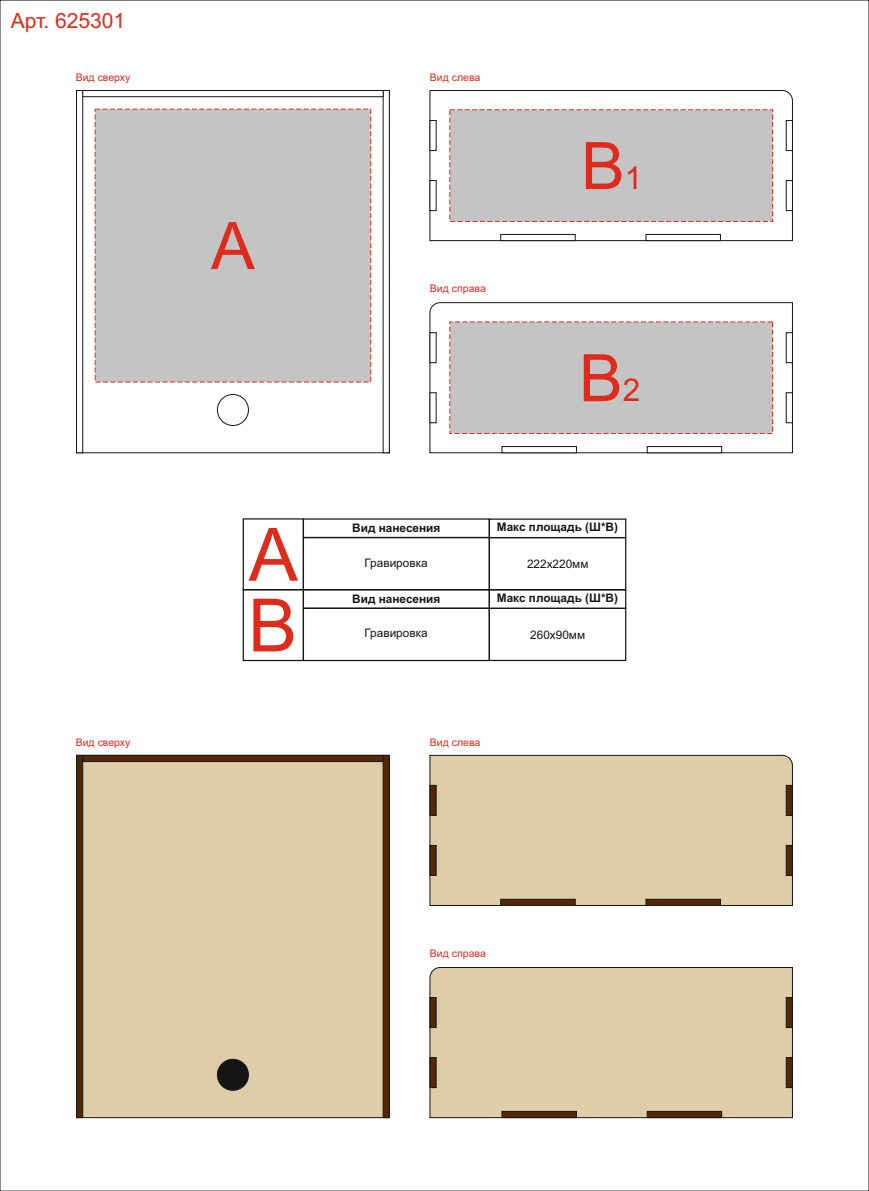
<style>
.page{position:relative;width:869px;height:1191px;background:#fff}
.page>*{position:absolute;margin:0;border:0;box-sizing:border-box;transform-origin:0 0}
.t1{font:73.67px "Arial";color:#dd2b1c}
.t2{font:65.62px "Arial";color:#dd2b1c}
.t3{font:21px "Arial";color:#dd2b1c}
.t4{font:700 11.81px "Arial";color:#151616}
.t5{font:11.81px "Arial";color:#151616}
.t6{font:10.5px "Arial";color:#dd2b1c}
.s1{font-size:31.5px}
</style>
<div class="page">
<div style="left:302px;top:537px;width:187px;height:53px;border:1px solid #151616"></div>
<div style="left:488px;top:518px;width:138px;height:20px;border:1px solid #151616"></div>
<div style="left:488px;top:537px;width:138px;height:53px;border:1px solid #151616"></div>
<div style="left:242px;top:518px;width:62px;height:72px;border:1px solid #151616"></div>
<svg style="left:76px;top:90px;width:313px;height:363px"></svg>
<div style="left:217px;top:394px;width:31px;height:32px;background:#fff;border:1px solid #151616;border-radius:50%"></div>
<div style="left:95px;top:109px;width:276px;height:273px;background:#c4c4c5"></div>
<svg style="left:429px;top:90px;width:363px;height:151px"></svg>
<svg style="left:500px;top:234px;width:75px;height:7px"></svg>
<svg style="left:645px;top:234px;width:75px;height:7px"></svg>
<svg style="left:429px;top:120px;width:7px;height:31px"></svg>
<svg style="left:429px;top:180px;width:7px;height:31px"></svg>
<svg style="left:785px;top:120px;width:7px;height:31px"></svg>
<svg style="left:785px;top:180px;width:7px;height:31px"></svg>
<div style="left:449px;top:109px;width:323px;height:113px;background:#c4c4c5"></div>
<svg style="left:429px;top:302px;width:363px;height:151px"></svg>
<svg style="left:646px;top:446px;width:75px;height:7px"></svg>
<svg style="left:501px;top:446px;width:75px;height:7px"></svg>
<svg style="left:785px;top:332px;width:7px;height:31px"></svg>
<svg style="left:785px;top:392px;width:7px;height:31px"></svg>
<svg style="left:429px;top:332px;width:7px;height:31px"></svg>
<svg style="left:429px;top:392px;width:7px;height:31px"></svg>
<div style="left:449px;top:321px;width:323px;height:113px;background:#c4c4c5"></div>
<svg style="left:76px;top:755px;width:313px;height:363px;background:#d4c19e"></svg>
<div style="left:217px;top:1059px;width:31px;height:31px;background:#151616;border:1px solid #151616;border-radius:50%"></div>
<div style="left:429px;top:755px;width:363px;height:151px;background:#dfcca9"></div>
<svg style="left:500px;top:898px;width:75px;height:8px"></svg>
<svg style="left:645px;top:898px;width:75px;height:8px"></svg>
<svg style="left:429px;top:785px;width:7px;height:31px"></svg>
<svg style="left:429px;top:845px;width:7px;height:31px"></svg>
<svg style="left:785px;top:785px;width:7px;height:31px"></svg>
<svg style="left:785px;top:845px;width:7px;height:31px"></svg>
<div style="left:429px;top:967px;width:363px;height:151px;background:#dfcca9"></div>
<svg style="left:646px;top:1111px;width:75px;height:7px"></svg>
<svg style="left:501px;top:1111px;width:75px;height:7px"></svg>
<svg style="left:785px;top:997px;width:7px;height:31px"></svg>
<svg style="left:785px;top:1057px;width:7px;height:31px"></svg>
<svg style="left:429px;top:997px;width:7px;height:31px"></svg>
<svg style="left:429px;top:1057px;width:7px;height:31px"></svg>
<div style="left:302px;top:589px;width:187px;height:20px;border:1px solid #151616"></div>
<div style="left:302px;top:607px;width:187px;height:54px;border:1px solid #151616"></div>
<div style="left:488px;top:589px;width:138px;height:20px;border:1px solid #151616"></div>
<div style="left:488px;top:607px;width:138px;height:54px;border:1px solid #151616"></div>
<div style="left:242px;top:589px;width:62px;height:72px;border:1px solid #151616"></div>
<h3 class="t3" style="left:11px;top:13px;width:116px">Арт. 625301</h3>
<p class="t6" style="left:76px;top:73px;width:56px">Вид сверху</p>
<h2 class="t2" style="left:211px;top:221px;width:45px">А</h2>
<p class="t6" style="left:430px;top:73px;width:52px">Вид слева</p>
<p class="t6" style="left:430px;top:285px;width:57px">Вид справа</p>
<h2 class="t2" style="left:580px;top:141px;width:63px">B<span class="s1">1</span></h2>
<h2 class="t2" style="left:578px;top:353px;width:63px">B<span class="s1">2</span></h2>
<h1 class="t1" style="left:248px;top:527px;width:51px">A</h1>
<p class="t4" style="left:352px;top:523px;width:90px">Вид нанесения</p>
<p class="t4" style="left:496px;top:523px;width:123px">Макс площадь (Ш*В)</p>
<p class="t5" style="left:364px;top:558px;width:65px">Гравировка</p>
<p class="t5" style="left:526px;top:559px;width:63px">222х220мм</p>
<h1 class="t1" style="left:248px;top:598px;width:51px">B</h1>
<p class="t4" style="left:352px;top:594px;width:90px">Вид нанесения</p>
<p class="t4" style="left:496px;top:593px;width:123px">Макс площадь (Ш*В)</p>
<p class="t5" style="left:364px;top:629px;width:65px">Гравировка</p>
<p class="t5" style="left:530px;top:630px;width:56px">260х90мм</p>
<p class="t6" style="left:76px;top:738px;width:56px">Вид сверху</p>
<p class="t6" style="left:430px;top:738px;width:52px">Вид слева</p>
<p class="t6" style="left:430px;top:949px;width:57px">Вид справа</p>
</div>
